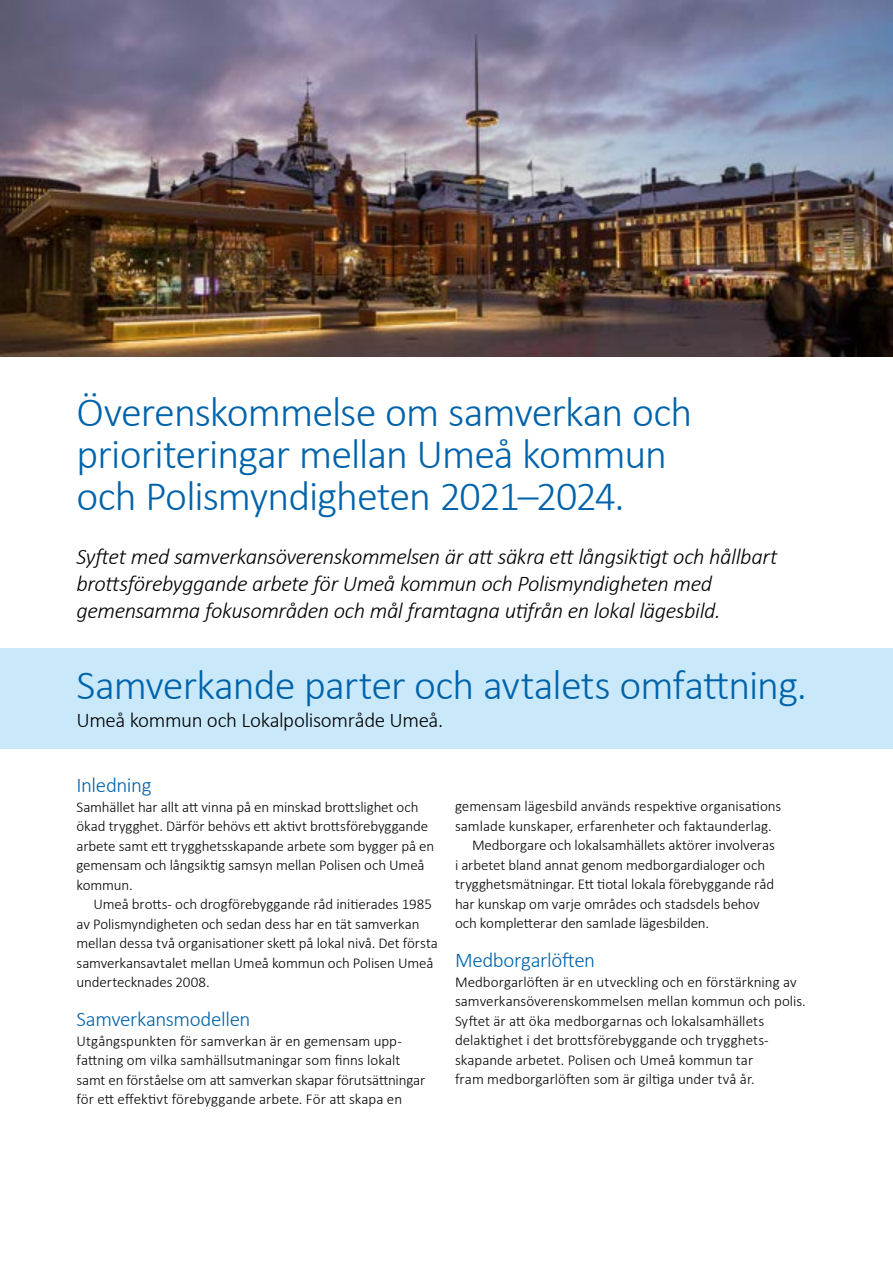
<style>
.page{position:relative;width:893px;height:1263px;background:#fff}
.page>*{position:absolute;margin:0;border:0;box-sizing:border-box;transform-origin:0 0}
.H2_Mellanrubrik_-_bl{font:300 42px/42px "Calibri";letter-spacing:-.025em;color:#0063aa}
.Ingress{font:italic 300 22.5px/27px "Calibri";letter-spacing:-.02em;color:#000}
.H3_-_mellanrubrik_i{font:300 21px "Calibri";letter-spacing:-.015em;color:#0063aa}
.H3_-_mellanrubrik_i-2{font:300 21px "Calibri";letter-spacing:-.02em;color:#000}
.Bröd{font:300 15px/19.5px "Calibri";letter-spacing:-.005em;color:#000}
</style>
<div class="page">
<img style="left:0;top:0;width:893px;height:356px">
<div style="left:0;top:648px;width:893px;height:101px;background:#c9e9fb"></div>
<p class="H2_Mellanrubrik_-_bl" style="left:77px;top:391px;width:617px">Överenskommelse om samverkan och prioriteringar mellan Umeå kommun och Polismyndigheten 2021–2024.</p>
<p class="Ingress" style="left:77px;top:543px;width:703px">Syftet med samverkansöverenskommelsen är att säkra ett långsiktigt och hållbart brottsförebyggande arbete för Umeå kommun och Polismyndigheten med gemensamma fokusområden och mål framtagna utifrån en lokal lägesbild.</p>
<p class="H2_Mellanrubrik_-_bl" style="left:77px;top:664px;width:732px">Samverkande parter och avtalets omfattning.</p>
<p class="H3_-_mellanrubrik_i-2" style="left:77px;top:707px;width:368px">Umeå kommun och Lokalpolisområde Umeå.</p>
<p class="H3_-_mellanrubrik_i" style="left:77px;top:772px;width:77px">Inledning</p>
<p class="Bröd" style="left:77px;top:797px;width:359px">Samhället har allt att vinna på en minskad brottslighet och ökad trygghet. Därför behövs ett aktivt brottsförebyggande arbete samt ett trygghetsskapande arbete som bygger på en gemensam och långsiktig samsyn mellan Polisen och Umeå kommun.</p>
<p class="Bröd" style="left:77px;top:894px;width:363px;text-indent:17px">Umeå brotts- och drogförebyggande råd initierades 1985 av Polismyndigheten och sedan dess har en tät samverkan mellan dessa två organisationer skett på lokal nivå. Det första samverkansavtalet mellan Umeå kommun och Polisen Umeå undertecknades 2008.</p>
<p class="H3_-_mellanrubrik_i" style="left:77px;top:1006px;width:176px">Samverkansmodellen</p>
<p class="Bröd" style="left:77px;top:1031px;width:350px">Utgångspunkten för samverkan är en gemensam upp&shy;fattning om vilka samhällsutmaningar som finns lokalt samt en förståelse om att samverkan skapar förutsättningar för ett effektivt förebyggande arbete. För att skapa en</p>
<p class="Bröd" style="left:455px;top:796px;width:328px">gemensam lägesbild används respektive organisations samlade kunskaper, erfarenheter och faktaunderlag.</p>
<p class="Bröd" style="left:455px;top:835px;width:321px;text-indent:17px">Medborgare och lokalsamhällets aktörer involveras i arbetet bland annat genom medborgardialoger och trygghetsmätningar. Ett tiotal lokala förebyggande råd har kunskap om varje områdes och stadsdels behov och kompletterar den samlade lägesbilden.</p>
<p class="H3_-_mellanrubrik_i" style="left:455px;top:947px;width:142px">Medborgarlöften</p>
<p class="Bröd" style="left:455px;top:972px;width:352px">Medborgarlöften är en utveckling och en förstärkning av samverkansöverenskommelsen mellan kommun och polis.<br>Syftet är att öka medborgarnas och lokalsamhällets delaktighet i det brottsförebyggande och trygghets&shy;skapande arbetet. Polisen och Umeå kommun tar<br>fram medborgarlöften som är giltiga under två år.</p>
</div>
